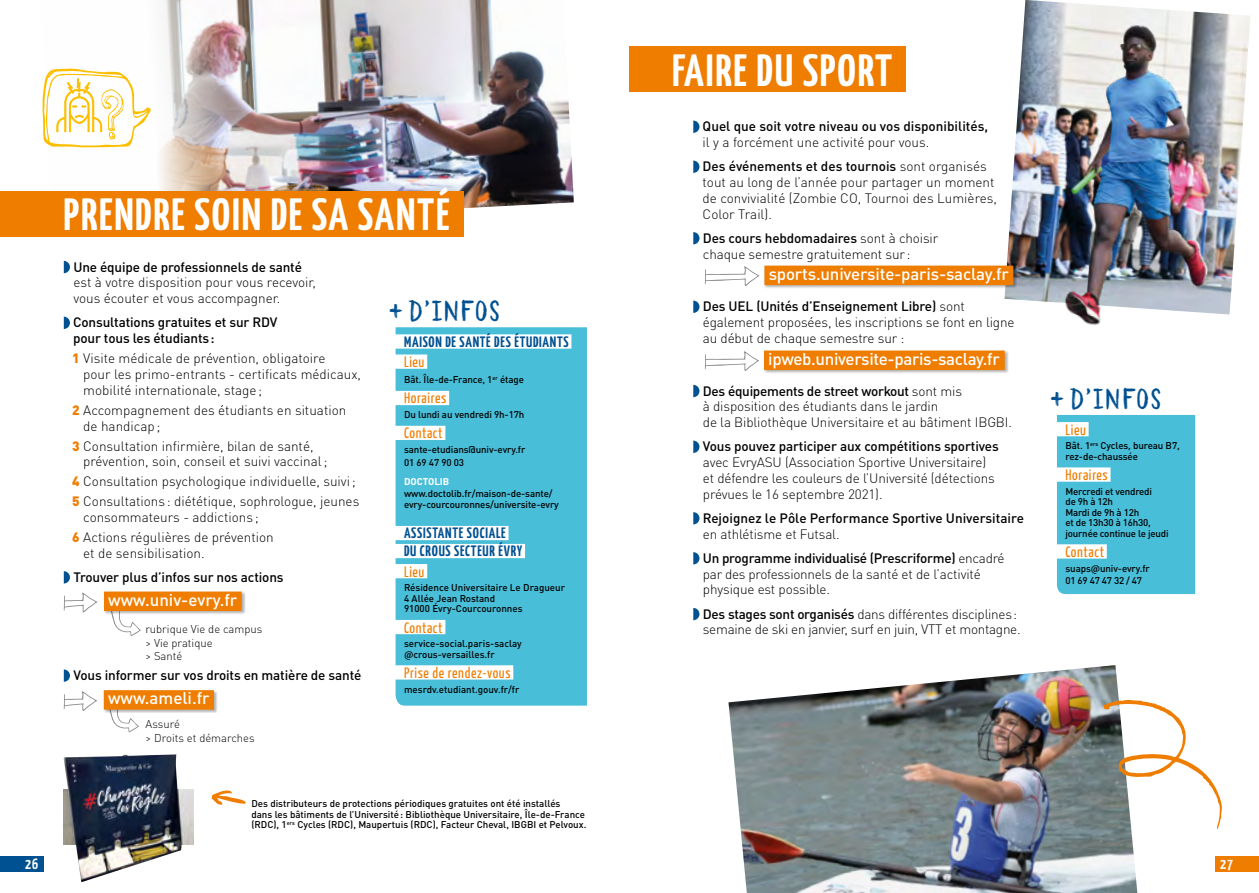
<style>
.page{position:relative;width:1259px;height:893px;background:#fff}
.page>*{position:absolute;margin:0;border:0;box-sizing:border-box;transform-origin:0 0}
.t1{font:700 45px "Yanone Kaffeesatz";letter-spacing:.04em;color:#fff}
.t2{font:28.2px "Canvas Curly Sans Combined";letter-spacing:-.02em;color:#005191}
.t3{font:500 16.8px "DIN Pro";letter-spacing:-.01em;color:#fff}
.Lieu___Contact{font:15px "Yanone Kaffeesatz";letter-spacing:.04em;color:#ef7d00}
.Entité{font:700 15px "Yanone Kaffeesatz";letter-spacing:.05em;color:#005191}
.t4{font:700 15px "Yanone Kaffeesatz";color:#fff}
.t5{font:300 13.5px/15.8px "DIN Pro";letter-spacing:-.01em;color:#000}
.t6{font:500 13.5px/15.8px "DIN Pro";letter-spacing:-.01em;color:#000}
.t7{font:300 11.25px/13.5px "DIN Pro";color:#000}
.Info{font:500 9.75px/10.5px "DIN Pro";letter-spacing:-.01em;color:#000}
.Info-2{font:700 9.75px "DIN Pro";color:#fff}
.s1{font-weight:500}
.s2{font-weight:900;color:#ef7d00}
.s3{font-size:41.85px}
.s4{font-weight:300}
</style>
<div class="page">
<img style="left:78px;top:0;width:496px;height:230px">
<div style="left:629px;top:47px;width:277px;height:45px;background:#ef7d00"></div>
<svg style="left:693px;top:121px;width:6px;height:12px"></svg>
<svg style="left:693px;top:161px;width:6px;height:12px"></svg>
<svg style="left:693px;top:232px;width:6px;height:12px"></svg>
<svg style="left:693px;top:301px;width:6px;height:12px"></svg>
<svg style="left:693px;top:385px;width:6px;height:12px"></svg>
<svg style="left:693px;top:441px;width:6px;height:12px"></svg>
<svg style="left:693px;top:512px;width:6px;height:12px"></svg>
<svg style="left:693px;top:552px;width:6px;height:12px"></svg>
<svg style="left:693px;top:608px;width:6px;height:12px"></svg>
<div style="left:0;top:191px;width:463px;height:46px;background:#ef7d00"></div>
<svg style="left:64px;top:261px;width:6px;height:12px"></svg>
<svg style="left:64px;top:317px;width:6px;height:12px"></svg>
<svg style="left:64px;top:571px;width:6px;height:12px"></svg>
<svg style="left:64px;top:669px;width:6px;height:13px"></svg>
<svg style="left:212px;top:790px;width:34px;height:15px"></svg>
<div style="left:395px;top:327px;width:192px;height:379px;background:#49bed8"></div>
<div style="left:394px;top:334px;width:177px;height:15px;background:#fff"></div>
<div style="left:394px;top:354px;width:33px;height:15px;background:#fff"></div>
<div style="left:394px;top:391px;width:55px;height:14px;background:#fff"></div>
<div style="left:394px;top:426px;width:51px;height:14px;background:#fff"></div>
<div style="left:394px;top:526px;width:114px;height:14px;background:#fff"></div>
<div style="left:394px;top:544px;width:131px;height:14px;background:#fff"></div>
<div style="left:394px;top:564px;width:33px;height:14px;background:#fff"></div>
<div style="left:394px;top:620px;width:51px;height:14px;background:#fff"></div>
<div style="left:394px;top:665px;width:119px;height:15px;background:#fff"></div>
<img style="left:728px;top:665px;width:409px;height:228px">
<svg style="left:42px;top:68px;width:109px;height:79px"></svg>
<svg style="left:1103px;top:699px;width:119px;height:130px"></svg>
<div style="left:1057px;top:415px;width:138px;height:179px;background:#49bed8"></div>
<div style="left:1055px;top:422px;width:33px;height:14px;background:#fff"></div>
<div style="left:1055px;top:467px;width:55px;height:15px;background:#fff"></div>
<div style="left:1055px;top:544px;width:51px;height:15px;background:#fff"></div>
<svg style="left:705px;top:266px;width:54px;height:20px"></svg>
<div style="left:764px;top:265px;width:253px;height:24px;background:#000;opacity:.3"></div>
<div style="left:764px;top:266px;width:249px;height:19px;background:#ef7d00"></div>
<svg style="left:705px;top:351px;width:54px;height:20px"></svg>
<div style="left:764px;top:350px;width:244px;height:23px;background:#000;opacity:.3"></div>
<div style="left:764px;top:351px;width:240px;height:19px;background:#ef7d00"></div>
<svg style="left:111px;top:614px;width:30px;height:22px"></svg>
<div style="left:104px;top:591px;width:141px;height:23px;background:#000;opacity:.3"></div>
<div style="left:104px;top:592px;width:138px;height:19px;background:#ef7d00"></div>
<svg style="left:64px;top:593px;width:33px;height:20px"></svg>
<svg style="left:110px;top:713px;width:29px;height:19px"></svg>
<div style="left:104px;top:690px;width:114px;height:23px;background:#000;opacity:.3"></div>
<div style="left:104px;top:690px;width:110px;height:20px;background:#ef7d00"></div>
<svg style="left:64px;top:691px;width:33px;height:20px"></svg>
<img style="left:1003px;top:0;width:247px;height:325px">
<div style="left:0;top:856px;width:44px;height:16px;background:#005191"></div>
<div style="left:1215px;top:856px;width:44px;height:16px;background:#ef7d00"></div>
<img style="left:182px;top:789px;width:11px;height:55px">
<img style="left:64px;top:754px;width:118px;height:128px">
<p class="t1" style="left:64px;top:183px;width:388px">PRENDRE SOIN DE SA SANTÉ</p>
<p class="t5" style="left:73px;top:258px;width:244px"><span class="s1">Une équipe de professionnels de santé </span>est à votre disposition pour vous recevoir, vous écouter et vous accompagner.</p>
<p class="t6" style="left:73px;top:313px;width:206px">Consultations gratuites et sur RDV pour tous les étudiants:</p>
<p class="t5" style="left:83px;top:350px;width:279px;text-indent:-11px"><span class="s2">1</span> Visite médicale de prévention, obligatoire<br>pour les primo-entrants - certificats médicaux, mobilité internationale, stage;</p>
<p class="t5" style="left:83px;top:401px;width:265px;text-indent:-11px"><span class="s2">2</span> Accompagnement des étudiants en situation de handicap;</p>
<p class="t5" style="left:83px;top:437px;width:246px;text-indent:-11px"><span class="s2">3</span> Consultation infirmière, bilan de santé, prévention, soin, conseil et suivi vaccinal;</p>
<p class="t5" style="left:72px;top:473px;width:285px"><span class="s2">4</span> Consultation psychologique individuelle, suivi;</p>
<p class="t5" style="left:83px;top:493px;width:278px;text-indent:-11px"><span class="s2">5</span> Consultations : diététique, sophrologue, jeunes consommateurs - addictions ;</p>
<p class="t5" style="left:83px;top:529px;width:192px;text-indent:-11px"><span class="s2">6</span> Actions régulières de prévention et de sensibilisation.</p>
<p class="t6" style="left:73px;top:568px;width:212px">Trouver plus d’infos sur nos actions</p>
<p class="t2" style="left:387px;top:294px;width:116px"><span class="s3">+</span>D’INFOS</p>
<p class="Entité" style="left:404px;top:331px;width:166px">MAISON DE SANTÉ DES ÉTUDIANTS</p>
<p class="Lieu___Contact" style="left:404px;top:351px;width:22px">Lieu</p>
<p class="Info" style="left:404px;top:373px;width:121px">Bât. Île-de-France, 1<sup>er</sup> étage</p>
<p class="Lieu___Contact" style="left:404px;top:388px;width:44px">Horaires</p>
<p class="Info" style="left:404px;top:408px;width:122px">Du lundi au vendredi 9h-17h</p>
<p class="Lieu___Contact" style="left:404px;top:422px;width:40px">Contact</p>
<p class="Info" style="left:404px;top:443px;width:123px">sante-etudians@univ-evry.fr</p>
<p class="Info" style="left:404px;top:456px;width:62px">01 69 47 90 03</p>
<p class="Info-2" style="left:404px;top:475px;width:47px">DOCTOLIB</p>
<p class="Info" style="left:404px;top:487px;width:156px">www.doctolib.fr/maison-de-sante/ evry-courcouronnes/universite-evry</p>
<p class="Entité" style="left:404px;top:523px;width:103px">ASSISTANTE SOCIALE</p>
<p class="Entité" style="left:404px;top:541px;width:120px">DU CROUS SECTEUR ÉVRY</p>
<p class="Lieu___Contact" style="left:404px;top:561px;width:22px">Lieu</p>
<p class="Info" style="left:404px;top:581px;width:162px">Résidence Universitaire Le Dragueur<br>4 Allée Jean Rostand<br>91000 Évry-Courcouronnes</p>
<p class="Lieu___Contact" style="left:404px;top:617px;width:40px">Contact</p>
<p class="Info" style="left:404px;top:637px;width:119px">service-social.paris-saclay @crous-versailles.fr</p>
<p class="Lieu___Contact" style="left:404px;top:662px;width:108px">Prise de rendez-vous</p>
<p class="Info" style="left:404px;top:683px;width:117px">mesrdv.etudiant.gouv.fr/fr</p>
<p class="t3" style="left:108px;top:586px;width:131px">www.univ-evry.fr</p>
<p class="t7" style="left:145px;top:622px;width:118px">rubrique Vie de campus</p>
<p class="t7" style="left:145px;top:635px;width:69px">&gt; Vie pratique &gt; Santé</p>
<p class="t6" style="left:73px;top:666px;width:289px">Vous informer sur vos droits en matière de santé</p>
<p class="t3" style="left:108px;top:684px;width:103px">www.ameli.fr</p>
<p class="t7" style="left:146px;top:717px;width:110px">Assuré<br>&gt; Droits et démarches</p>
<p class="Info" style="left:251px;top:797px;width:336px">Des distributeurs de protections périodiques gratuites ont été installés<br>dans les bâtiments de l’Université: Bibliothèque Universitaire, Île-de-France (RDC), 1<sup>ers</sup> Cycles (RDC), Maupertuis (RDC), Facteur Cheval, IBGBI et Pelvoux.</p>
<p class="t1" style="left:672px;top:38px;width:221px">FAIRE DU SPORT</p>
<p class="t6" style="left:702px;top:117px;width:287px">Quel que soit votre niveau ou vos disponibilités, <span class="s4">il y a forcément une activité pour vous.</span></p>
<p class="t5" style="left:702px;top:158px;width:296px"><span class="s1">Des événements et des tournois</span> sont organisés tout au long de l’année pour partager un moment de convivialité (Zombie CO, Tournoi des Lumières, Color Trail).</p>
<p class="t5" style="left:703px;top:230px;width:237px"><span class="s1">Des cours hebdomadaires</span> sont à choisir chaque semestre gratuitement sur :</p>
<p class="t5" style="left:703px;top:298px;width:313px"><span class="s1">Des UEL (Unités d’Enseignement Libre)</span> sont également proposées, les inscriptions se font en ligne au début de chaque semestre sur :</p>
<p class="t5" style="left:703px;top:382px;width:311px"><span class="s1">Des équipements de street workout</span> sont mis<br>à disposition des étudiants dans le jardin<br>de la Bibliothèque Universitaire et au bâtiment IBGBI.</p>
<p class="t5" style="left:703px;top:438px;width:297px"><span class="s1">Vous pouvez participer aux compétitions sportives </span>avec EvryASU (Association Sportive Universitaire) et défendre les couleurs de l’Université (détections prévues le 16 septembre 2021).</p>
<p class="t6" style="left:703px;top:509px;width:322px">Rejoignez le Pôle Performance Sportive Universitaire <span class="s4">en athlétisme et Futsal.</span></p>
<p class="t5" style="left:703px;top:550px;width:303px"><span class="s1">Un programme individualisé (Prescriforme)</span> encadré par des professionnels de la santé et de l’activité physique est possible.</p>
<p class="t5" style="left:703px;top:605px;width:319px"><span class="s1">Des stages sont organisés</span> dans différentes disciplines: semaine de ski en janvier, surf en juin, VTT et montagne.</p>
<p class="t3" style="left:768px;top:260px;width:242px">sports.universite-paris-saclay.fr</p>
<p class="t3" style="left:768px;top:345px;width:233px">ipweb.universite-paris-saclay.fr</p>
<p class="t2" style="left:1048px;top:382px;width:116px"><span class="s3">+</span>D’INFOS</p>
<p class="Lieu___Contact" style="left:1065px;top:419px;width:22px">Lieu</p>
<p class="Info" style="left:1065px;top:440px;width:116px">Bât. 1<sup>ers</sup> Cycles, bureau B7, rez-de-chaussée</p>
<p class="Lieu___Contact" style="left:1065px;top:464px;width:44px">Horaires</p>
<p class="Info" style="left:1065px;top:485px;width:105px">Mercredi et vendredi<br>de 9h à 12h<br>Mardi de 9h à 12h<br>et de 13h30 à 16h30, journée continue le jeudi</p>
<p class="Lieu___Contact" style="left:1065px;top:541px;width:40px">Contact</p>
<p class="Info" style="left:1065px;top:562px;width:86px">suaps@univ-evry.fr</p>
<p class="Info" style="left:1065px;top:574px;width:78px">01 69 47 47 32 / 47</p>
<p class="t4" style="left:25px;top:853px;width:14px">26</p>
<p class="t4" style="left:1220px;top:853px;width:14px">27</p>
</div>
